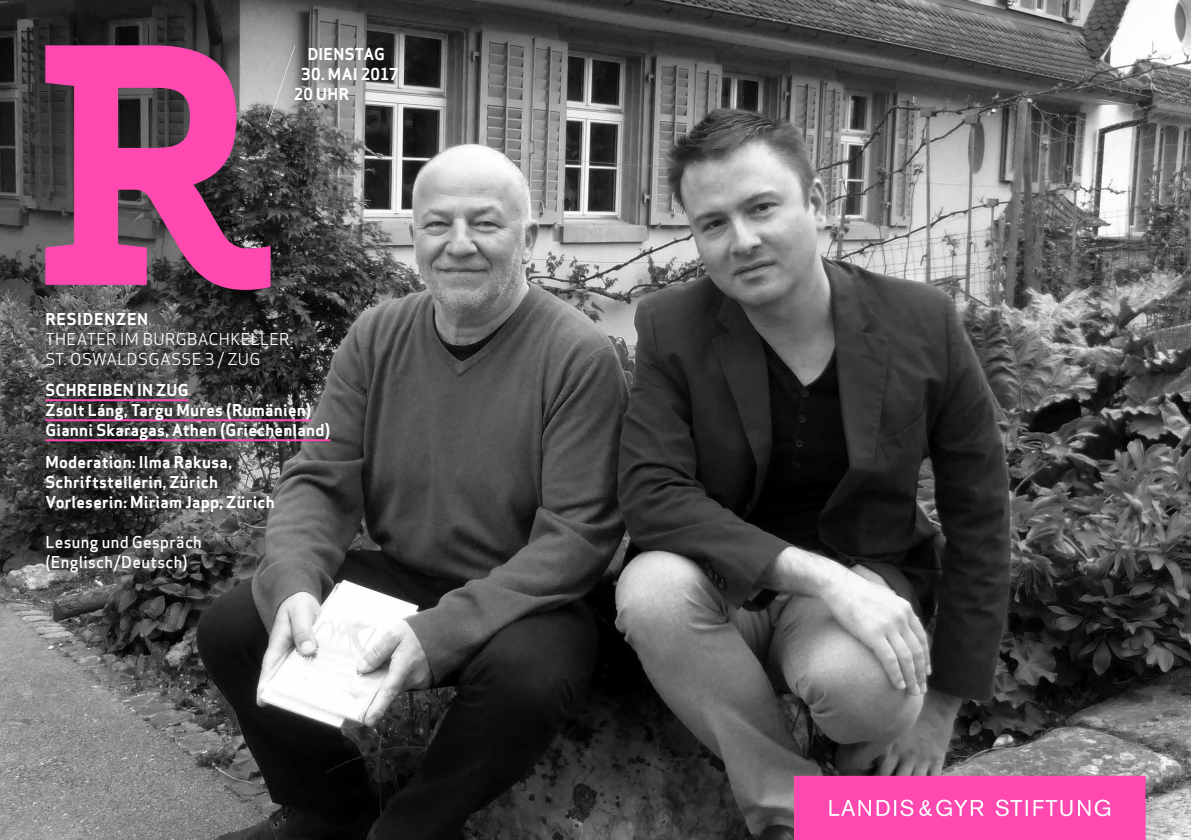
<style>
.page{position:relative;width:1191px;height:840px;background:#fff}
.page>*{position:absolute;margin:0;border:0;box-sizing:border-box;transform-origin:0 0}
.t1{font:16px/20px "Apex Sans Bold T";letter-spacing:.015em;color:#fff}
.t2{font:16px/20px "Apex Sans Book T";letter-spacing:.02em;color:#fff}
.t3{font:16px/20px "Apex Sans Medium T";letter-spacing:.02em;color:#fff}
.t4{font:16px "Apex Sans Bold T";letter-spacing:.045em;color:#fff}
</style>
<div class="page">
<img style="left:0;top:0;width:1191px;height:839px">
<svg style="left:45px;top:45px;width:225px;height:245px;background:#ae4681"></svg>
<svg style="left:266px;top:45px;width:29px;height:83px;background:#a5a5a5"></svg>
<svg style="left:794px;top:775px;width:351px;height:64px;background:#fd53b3"></svg>
<hr style="left:45px;top:399px;width:143px;height:2px;background:#ff48b0">
<hr style="left:45px;top:419px;width:266px;height:2px;background:#ff48b0">
<hr style="left:45px;top:439px;width:285px;height:2px;background:#ff48b0">
<p class="t1" style="left:308px;top:44px;width:79px">DIENSTAG</p>
<p class="t1" style="left:294px;top:64px;width:107px;text-indent:8px">30. MAI 2017<br>20 UHR</p>
<p class="t4" style="left:45px;top:308px;width:104px">RESIDENZEN</p>
<p class="t2" style="left:45px;top:329px;width:246px">THEATER IM BURGBACHKELLER<br>ST. OSWALDSGASSE 3 / ZUG</p>
<p class="t1" style="left:45px;top:380px;width:287px">SCHREIBEN IN ZUG<br>Zsolt Láng, Targu Mures (Rumänien)<br>Gianni Skaragas, Athen (Griechenland)</p>
<p class="t1" style="left:45px;top:451px;width:231px">Moderation: Ilma Rakusa,<br>Schriftstellerin, Zürich<br>Vorleserin: Miriam Japp, Zürich</p>
<p class="t3" style="left:45px;top:531px;width:158px">Lesung und Gespräch (Englisch/Deutsch)</p>
</div>
